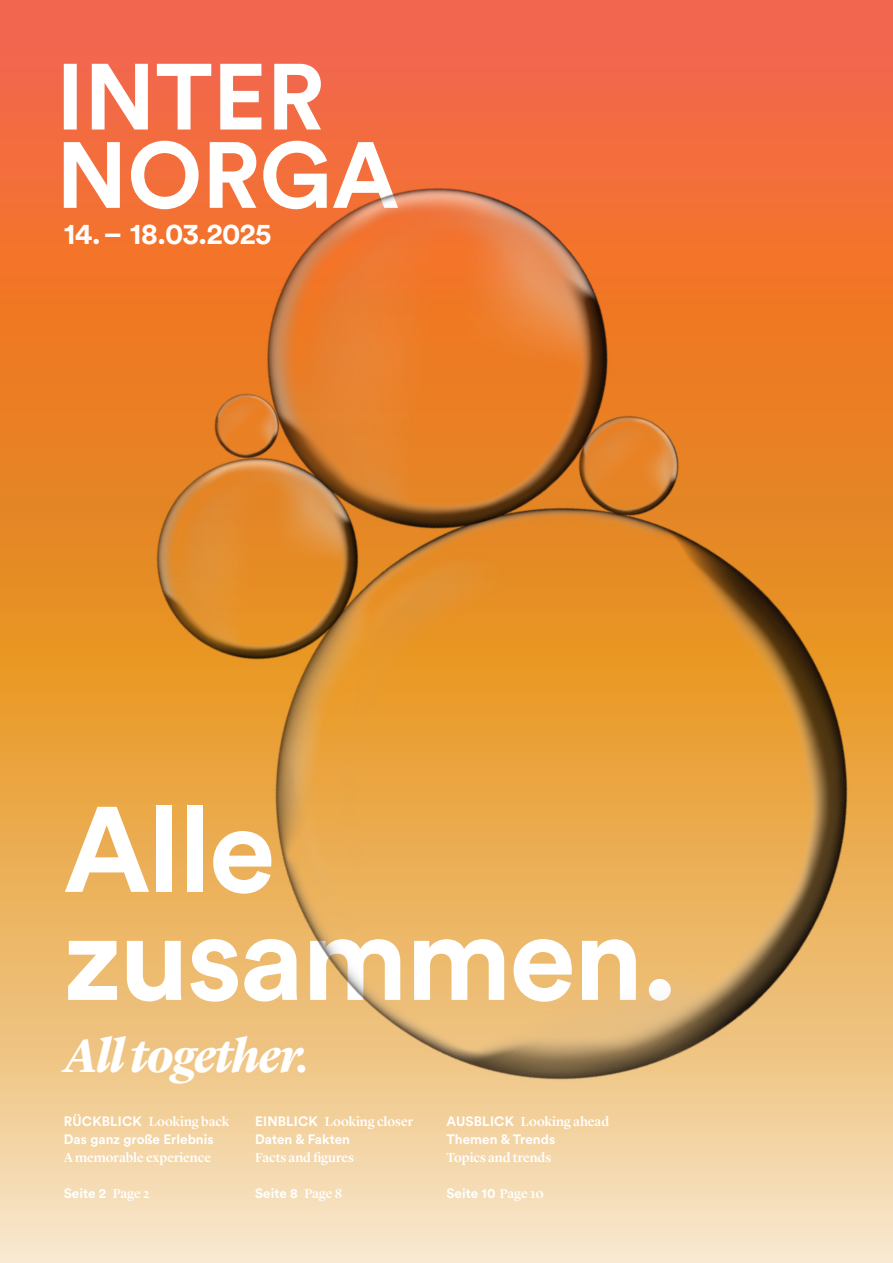
<style>
.page{position:relative;width:893px;height:1263px;background:#fff}
.page>*{position:absolute;margin:0;border:0;box-sizing:border-box;transform-origin:0 0}
.t1{font:700 120px/108px "Circular Std";letter-spacing:-.02em;color:#fff}
.t2{font:italic 700 48px "Lyon Display";letter-spacing:-.02em;color:#fff}
.t3{font:700 29.4px "Circular Std";letter-spacing:-.02em;color:#fff}
.t4{font:500 13.5px "Lyon Display";color:#fff}
.t5{font:700 13.5px "Circular Std";color:#fff}
.s1{font-family:"Circular Std";font-weight:700}
.s2{font-family:"Lyon Display";font-weight:500}
</style>
<div class="page">
<img style="left:0;top:0;width:893px;height:1263px">
<h3 class="t3" style="left:64px;top:214px;width:209px">14.– 18.03.2025</h3>
<h1 class="t1" style="left:64px;top:793px;width:616px">Alle zusammen.</h1>
<h2 class="t2" style="left:64px;top:1020px;width:248px">All together.</h2>
<p class="t4" style="left:64px;top:1111px;width:167px"><span class="s1">RÜCKBLICK</span> Looking back</p>
<p class="t5" style="left:64px;top:1130px;width:151px">Das ganz große Erlebnis</p>
<p class="t4" style="left:64px;top:1147px;width:149px">A memorable experience</p>
<p class="t5" style="left:64px;top:1184px;width:87px">Seite 2 <span class="s2">Page 2</span></p>
<p class="t4" style="left:255px;top:1111px;width:159px"><span class="s1">EINBLICK</span> Looking closer</p>
<p class="t5" style="left:255px;top:1130px;width:96px">Daten &amp; Fakten</p>
<p class="t4" style="left:255px;top:1147px;width:100px">Facts and figures</p>
<p class="t5" style="left:255px;top:1184px;width:88px">Seite 8 <span class="s2">Page 8</span></p>
<p class="t4" style="left:447px;top:1111px;width:164px"><span class="s1">AUSBLICK</span> Looking ahead</p>
<p class="t5" style="left:446px;top:1130px;width:110px">Themen &amp; Trends</p>
<p class="t4" style="left:446px;top:1147px;width:106px">Topics and trends</p>
<p class="t5" style="left:446px;top:1184px;width:99px">Seite 10 <span class="s2">Page 10</span></p>
</div>
